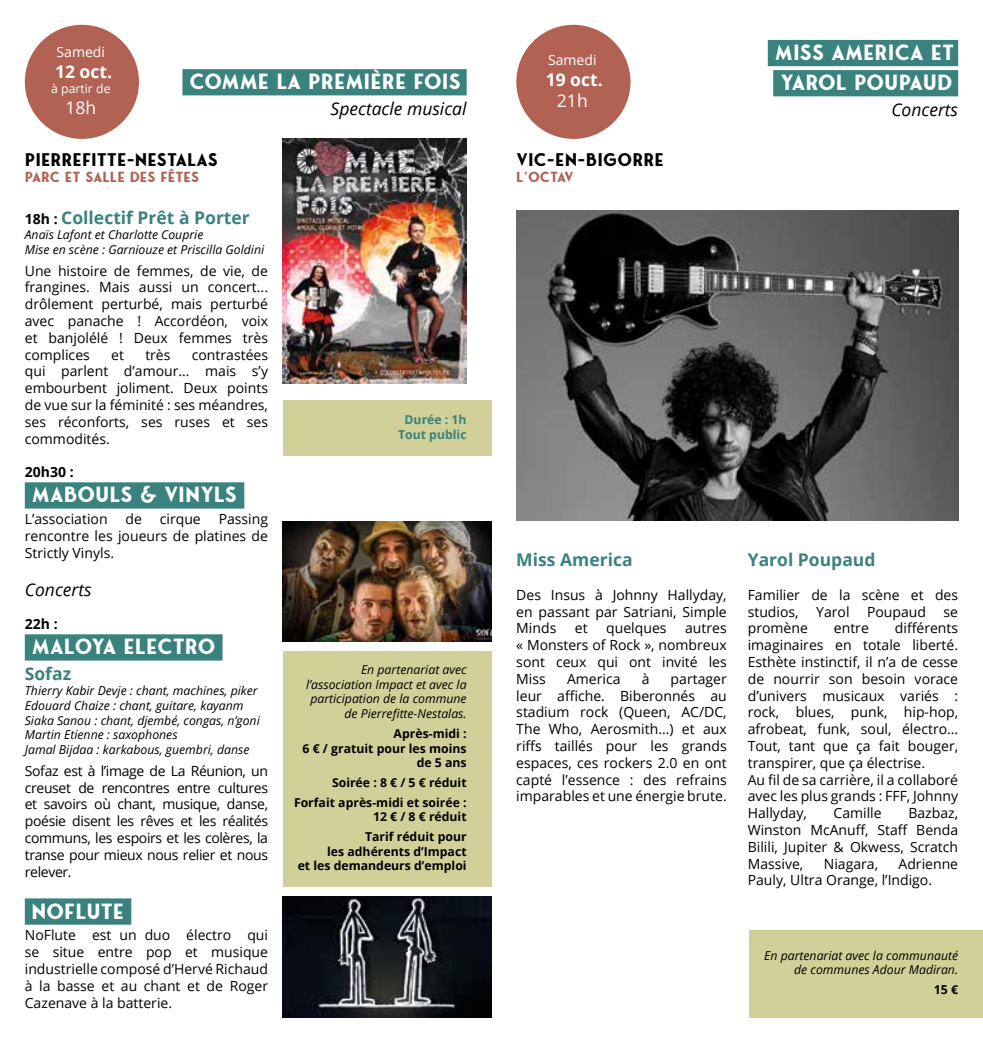
<style>
.page{position:relative;width:983px;height:1042px;background:#fff}
.page>*{position:absolute;margin:0;border:0;box-sizing:border-box;transform-origin:0 0}
.t1{font:700 21px/30.1px "Fonseca";color:#fff}
.t2{font:700 17.5px "Open Sans";color:#3a827e}
.t3{font:700 17.5px "Fonseca";color:#000}
.t4{font:italic 17.5px "Open Sans";color:#000}
.t5{font:700 17.5px "Open Sans";color:#fff}
.t6{font:17.5px "Open Sans";color:#fff}
.t7{font:14px/16.8px "Open Sans";color:#000;text-align:justify}
.t8{font:700 14px "Fonseca";color:#b16252}
.t9{font:14px "Open Sans";color:#fff}
.t10{font:700 14px "Open Sans";color:#000}
.t11{font:italic 12.25px/14.7px "Open Sans";color:#000}
.t12{font:700 12.25px/14.7px "Open Sans";color:#000;text-align:right}
.t13{font:700 12.25px/14.7px "Open Sans";color:#3a827e;text-align:center}
.t14{font:12.25px "Open Sans";color:#fff}
.s1{color:#3a827e}
.s2{font-size:14px;color:#000}
</style>
<div class="page">
<div style="left:516px;top:25px;width:114px;height:114px;background:#b16252;border-radius:50%"></div>
<div style="left:767px;top:40px;width:190px;height:26px;background:#3a827e"></div>
<div style="left:773px;top:70px;width:184px;height:26px;background:#3a827e"></div>
<div style="left:25px;top:25px;width:114px;height:114px;background:#b16252;border-radius:50%"></div>
<div style="left:182px;top:69px;width:284px;height:26px;background:#3a827e"></div>
<img style="left:283px;top:521px;width:208px;height:121px">
<img style="left:283px;top:896px;width:208px;height:121px">
<img style="left:283px;top:139px;width:183px;height:245px">
<div style="left:25px;top:482px;width:219px;height:26px;background:#3a827e"></div>
<div style="left:25px;top:634px;width:197px;height:26px;background:#3a827e"></div>
<div style="left:25px;top:898px;width:106px;height:26px;background:#3a827e"></div>
<div style="left:283px;top:651px;width:208px;height:236px;background:#d0d098"></div>
<div style="left:283px;top:401px;width:208px;height:55px;background:#d0d098"></div>
<img style="left:516px;top:210px;width:441px;height:311px">
<div style="left:749px;top:930px;width:233px;height:87px;background:#d0d098"></div>
<p class="t9" style="left:57px;top:43px;width:50px">Samedi</p>
<p class="t5" style="left:55px;top:60px;width:58px">12 oct.</p>
<p class="t14" style="left:51px;top:80px;width:61px">à partir de</p>
<p class="t6" style="left:65px;top:96px;width:32px">18h</p>
<p class="t3" style="left:25px;top:148px;width:195px">PIERREFITTE-NESTALAS</p>
<p class="t8" style="left:25px;top:169px;width:176px">PARC ET SALLE DES FÊTES</p>
<h1 class="t1" style="left:189px;top:67px;width:278px">COMME LA PREMIÈRE FOIS<span class="s1">,</span></h1>
<p class="t4" style="left:330px;top:97px;width:137px">Spectacle musical</p>
<p class="t2" style="left:25px;top:206px;width:226px"><span class="s2">18h :</span> Collectif Prêt à Porter</p>
<p class="t11" style="left:25px;top:227px;width:241px">Anaïs Lafont et Charlotte Couprie<br>Mise en scène : Garniouze et Priscilla Goldini</p>
<p class="t7" style="left:25px;top:262px;width:245px">Une histoire de femmes, de vie, de frangines. Mais aussi un concert... drôlement perturbé, mais perturbé avec panache ! Accordéon, voix et banjolélé ! Deux femmes très complices</p>
<p class="t7" style="left:25px;top:346px;width:245px;text-indent:167px">contrastées qui parlent d’amour… mais s’y embourbent joliment. Deux points de vue sur la féminité : ses méandres, ses réconforts, ses ruses et ses commodités.</p>
<p class="t10" style="left:25px;top:462px;width:50px">20h30 :</p>
<h1 class="t1" style="left:32px;top:480px;width:207px">MABOULS &amp; VINYLS</h1>
<p class="t7" style="left:25px;top:510px;width:84px">L’association</p>
<p class="t7" style="left:125px;top:510px;width:18px">de</p>
<p class="t7" style="left:160px;top:510px;width:42px">cirque</p>
<p class="t7" style="left:111px;top:346px;width:14px">et</p>
<p class="t7" style="left:145px;top:346px;width:27px">très</p>
<p class="t7" style="left:25px;top:510px;width:245px;text-indent:194px">Passing rencontre les joueurs de platines de Strictly Vinyls.</p>
<p class="t4" style="left:25px;top:577px;width:68px">Concerts</p>
<p class="t10" style="left:25px;top:614px;width:34px">22h :</p>
<h1 class="t1" style="left:32px;top:632px;width:185px">MALOYA ELECTRO</h1>
<p class="t2" style="left:25px;top:662px;width:48px">Sofaz</p>
<p class="t11" style="left:25px;top:683px;width:236px">Thierry Kabir Devje : chant, machines, piker Edouard Chaize : chant, guitare, kayanm Siaka Sanou : chant, djembé, congas, n’goni Martin Etienne : saxophones<br>Jamal Bijdaa : karkabous, guembri, danse</p>
<p class="t7" style="left:25px;top:762px;width:245px">Sofaz est à l’image de La Réunion, un creuset de rencontres entre cultures et savoirs où chant, musique, danse, poésie disent les rêves et les réalités communs, les espoirs et les colères, la transe pour mieux nous relier et nous relever.</p>
<h1 class="t1" style="left:32px;top:896px;width:94px">NOFLUTE</h1>
<p class="t7" style="left:25px;top:926px;width:245px">NoFlute est un duo électro qui se situe entre pop et musique industrielle composé d’Hervé Richaud à la basse et au chant et de Roger Cazenave à la batterie.</p>
<p class="t13" style="left:398px;top:412px;width:70px">Durée : 1h<br>Tout public</p>
<p class="t11" style="left:306px;top:662px;width:162px;text-align:right">En partenariat avec l’association Impact et avec la participation de la commune de Pierrefitte-Nestalas.</p>
<p class="t12" style="left:302px;top:726px;width:165px">Après-midi :<br>6 € / gratuit pour les moins de 5 ans</p>
<p class="t12" style="left:294px;top:772px;width:174px;line-height:19.6px">Soirée : 8 € / 5 € réduit<br>Forfait après-midi et soirée :</p>
<p class="t12" style="left:365px;top:807px;width:103px;line-height:19.6px">12 € / 8 € réduit<br>Tarif réduit pour</p>
<p class="t12" style="left:297px;top:843px;width:170px">les adhérents d’Impact<br>et les demandeurs d’emploi</p>
<p class="t9" style="left:548px;top:50px;width:50px">Samedi</p>
<p class="t5" style="left:545px;top:67px;width:58px">19 oct.</p>
<p class="t6" style="left:557px;top:88px;width:32px">21h</p>
<p class="t3" style="left:516px;top:148px;width:149px">VIC-EN-BIGORRE</p>
<p class="t8" style="left:516px;top:169px;width:59px">L’OCTAV</p>
<h1 class="t1" style="left:774px;top:37px;width:185px">MISS AMERICA ET<span class="s1">,<br></span>YAROL POUPAUD<span class="s1">,</span></h1>
<p class="t4" style="left:891px;top:98px;width:68px">Concerts</p>
<p class="t2" style="left:516px;top:547px;width:118px">Miss America</p>
<p class="t7" style="left:516px;top:586px;width:212px">Des Insus à Johnny Hallyday, en passant par Satriani, Simple Minds</p>
<p class="t7" style="left:574px;top:619px;width:14px">et</p>
<p class="t7" style="left:606px;top:619px;width:62px">quelques</p>
<p class="t7" style="left:516px;top:619px;width:212px;text-indent:169px">autres « Monsters of Rock », nombreux sont ceux qui ont invité les Miss</p>
<p class="t7" style="left:567px;top:670px;width:55px">America</p>
<p class="t7" style="left:641px;top:670px;width:9px">à</p>
<p class="t7" style="left:516px;top:670px;width:212px;text-indent:154px">partager leur affiche. Biberonnés au stadium rock (Queen, AC/DC, The Who, Aerosmith…) et aux riffs taillés pour les grands espaces, ces rockers 2.0 en ont capté l’essence : des refrains imparables et une énergie brute.</p>
<p class="t2" style="left:747px;top:547px;width:129px">Yarol Poupaud</p>
<p class="t7" style="left:747px;top:586px;width:212px">Familier de la scène et des studios, Yarol Poupaud se promène</p>
<p class="t7" style="left:747px;top:619px;width:212px;text-align:left;text-indent:147px">différents imaginaires en totale liberté.<br>Esthète instinctif, il n’a de cesse de nourrir son besoin vorace d’univers musicaux variés : rock, blues, punk, hip-hop, afrobeat, funk, soul, électro…<br>Tout, tant que ça fait bouger, transpirer, que ça électrise.<br>Au fil de sa carrière, il a collaboré avec les plus grands : FFF, Johnny<br>Hallyday,</p>
<p class="t7" style="left:833px;top:619px;width:36px">entre</p>
<p class="t7" style="left:747px;top:804px;width:212px;text-indent:160px">Bazbaz, Winston McAnuff, Staff Benda Bilili, Jupiter &amp; Okwess, Scratch Massive,</p>
<p class="t7" style="left:833px;top:804px;width:50px">Camille</p>
<p class="t7" style="left:747px;top:855px;width:212px;text-indent:151px">Adrienne<br>Pauly, Ultra Orange, l’Indigo.</p>
<p class="t7" style="left:823px;top:855px;width:56px">Niagara,</p>
<p class="t11" style="left:764px;top:947px;width:195px;text-align:right">En partenariat avec la communauté de communes Adour Madiran.</p>
<p class="t12" style="left:933px;top:982px;width:26px">15 €</p>
</div>
